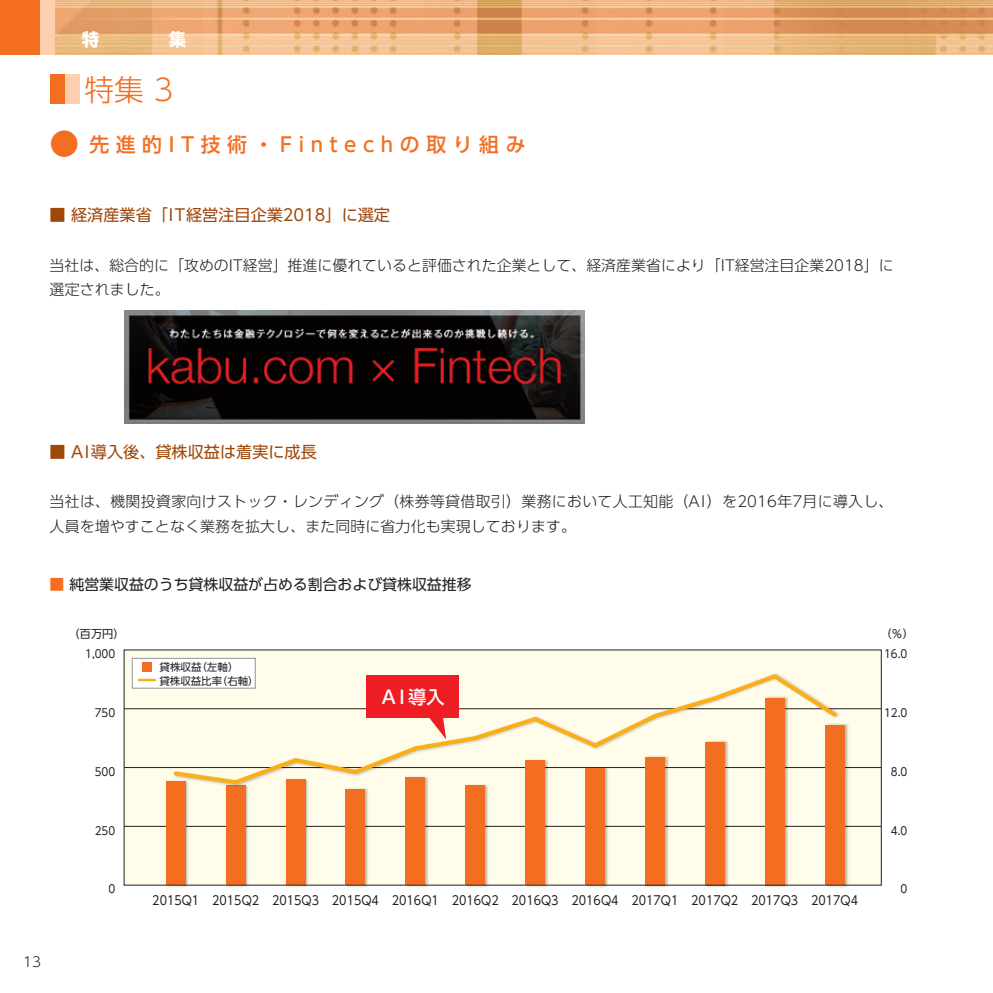
<style>
.page{position:relative;width:993px;height:993px;background:#fff}
.page>*{position:absolute;margin:0;border:0;box-sizing:border-box;transform-origin:0 0}
.t1{font:300 29.75px "UD Shin Go Pro";color:#f36e21}
.t2{font:500 19.78px "UD Shin Go Pro";letter-spacing:.335em;color:#f36e21}
.t3{font:500 18.2px "UD Shin Go Pro";color:#fff}
.t4{font:16.1px "UD Shin Go Pro";color:#a0470a}
.t5{font:300 14.88px/24.8px "UD Shin Go Pro";letter-spacing:.01em;color:#231f20}
.t6{font:14.88px "UD Shin Go Pro";color:#231f20}
.t7{font:300 13.65px "UD Shin Go Pro";color:#231f20}
.t8{font:12.42px "UD Shin Go Pro";color:#231f20;scale:.9 1}
.t9{font:11.2px "UD Shin Go Pro";color:#231f20;scale:.93 1}
.t10{font:11.2px "UD Shin Go Pro";color:#231f20}
.t11{font:10.5px/13.8px "UD Shin Go Pro";color:#231f20}
.s1{font-weight:300;font-size:29.75px}
.s2{color:#f36e21}
</style>
<div class="page">
<div style="left:50px;top:74px;width:29px;height:30px;background:#fccfae"></div>
<div style="left:50px;top:74px;width:14px;height:30px;background:#f36e21"></div>
<svg style="left:123px;top:649px;width:758px;height:236px;background:#f6d4b3"></svg>
<div style="left:132px;top:658px;width:123px;height:30px;background:#fff"></div>
<div style="left:132px;top:657px;width:123px;height:31px;border:1px solid #939598"></div>
<div style="left:142px;top:662px;width:10px;height:9px;background:#f36e21"></div>
<hr style="left:139px;top:678px;width:16px;height:3px;background:#faaf18">
<svg style="left:171px;top:670px;width:668px;height:117px;background:#f8dfc4"></svg>
<img style="left:124px;top:310px;width:460px;height:113px">
<img style="left:55px;top:0;width:937px;height:55px">
<div style="left:0;top:0;width:55px;height:55px;background:#f36e21"></div>
<div style="left:40px;top:0;width:15px;height:55px;background:#fccfae"></div>
<h1 class="t1" style="left:84px;top:65px;width:120px">特集 3　</h1>
<h2 class="t2" style="left:50px;top:128px;width:477px"><span class="s1">●</span> 先進的IT技術・Fintechの取り組み</h2>
<p class="t4" style="left:50px;top:202px;width:342px">■ 経済産業省「IT経営注目企業2018」に選定</p>
<p class="t5" style="left:50px;top:252px;width:845px">当社は、総合的に「攻めのIT経営」推進に優れていると評価された企業として、経済産業省により「IT経営注目企業2018」に選定されました。</p>
<p class="t4" style="left:50px;top:438px;width:268px">■ AI導入後、貸株収益は着実に成長</p>
<p class="t5" style="left:50px;top:488px;width:845px">当社は、機関投資家向けストック・レンディング（株券等貸借取引）業務において人工知能（AI）を2016年7月に導入し、人員を増やすことなく業務を拡大し、また同時に省力化も実現しております。</p>
<p class="t6" style="left:50px;top:572px;width:423px"><span class="s2">■</span> 純営業収益のうち貸株収益が占める割合および貸株収益推移</p>
<p class="t10" style="left:69px;top:625px;width:57px">（百万円）</p>
<p class="t10" style="left:880px;top:625px;width:35px">（％）</p>
<p class="t11" style="left:159px;top:659px;width:101px">貸株収益（左軸）<br>貸株収益比率（右軸）</p>
<p class="t3" style="left:382px;top:682px;width:64px">AI導入</p>
<p class="t9" style="left:883px;top:644px;width:27px">16.0</p>
<p class="t9" style="left:85px;top:644px;width:34px">1,000</p>
<p class="t9" style="left:95px;top:703px;width:24px">750</p>
<p class="t9" style="left:883px;top:703px;width:27px">12.0</p>
<p class="t9" style="left:95px;top:762px;width:24px">500</p>
<p class="t9" style="left:890px;top:762px;width:19px">8.0</p>
<p class="t9" style="left:95px;top:821px;width:24px">250</p>
<p class="t9" style="left:890px;top:821px;width:19px">4.0</p>
<p class="t7" style="left:23px;top:949px;width:20px">13</p>
<p class="t9" style="left:108px;top:879px;width:9px">0</p>
<p class="t8" style="left:152px;top:890px;width:785px">2015Q1 2015Q2 2015Q3 2015Q4 2016Q1 2016Q2 2016Q3 2016Q4 2017Q1 2017Q2 2017Q3 2017Q4</p>
<p class="t9" style="left:900px;top:879px;width:9px">0</p>
</div>
